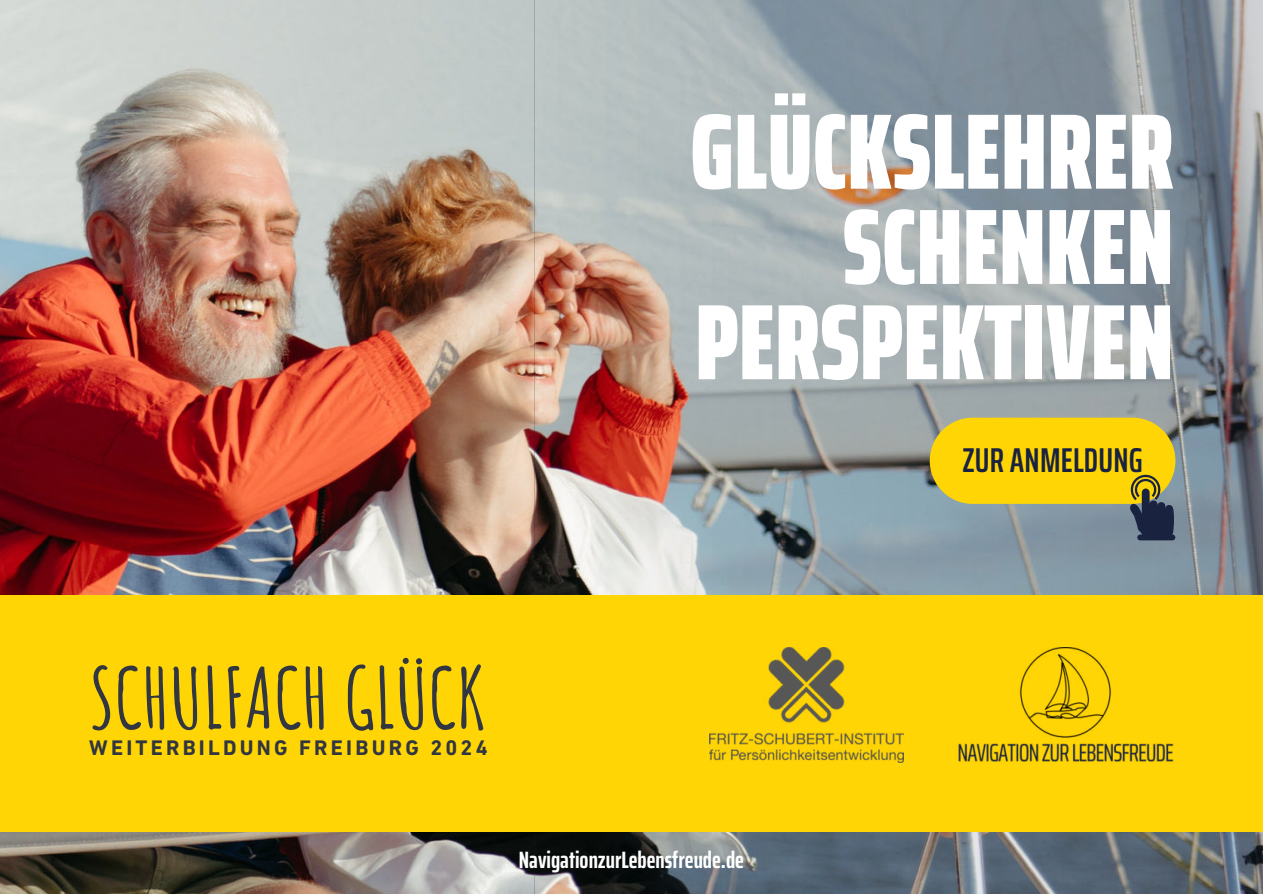
<style>
.page{position:relative;width:1263px;height:894px;background:#fff}
.page>*{position:absolute;margin:0;border:0;box-sizing:border-box;transform-origin:0 0}
.t1{font:900 extra-condensed 107.25px/95.2px "Saira";color:#fff;text-align:right}
.t2{font:700 82.5px "Amatic SC";color:#313640}
.t3{font:600 extra-condensed 34.5px "Saira";letter-spacing:.005em;color:#192340}
.t4{font:700 extra-condensed 23.7px "Saira";color:#fff}
.t5{font:700 21.45px "DIN Next LT Pro";letter-spacing:.15em;color:#313640}
</style>
<div class="page">
<img style="left:0;top:0;width:534px;height:893px">
<img style="left:534px;top:0;width:729px;height:893px">
<div style="left:0;top:595px;width:1263px;height:236px;background:#ffd505"></div>
<img style="left:710px;top:647px;width:193px;height:115px">
<img style="left:958px;top:647px;width:216px;height:115px">
<div style="left:930px;top:417px;width:245px;height:87px;background:#ffd505;border-radius:43px"></div>
<svg style="left:1129px;top:473px;width:46px;height:67px"></svg>
<p class="t1" style="left:690px;top:103px;width:485px">GLÜCKSLEHRER<br>SCHENKEN<br>PERSPEKTIVEN</p>
<p class="t3" style="left:962px;top:434px;width:182px">ZUR ANMELDUNG</p>
<p class="t2" style="left:89px;top:634px;width:398px">SCHULFACH GLÜCK</p>
<p class="t5" style="left:89px;top:734px;width:400px">WEITERBILDUNG FREIBURG 2024</p>
<p class="t4" style="left:519px;top:841px;width:227px">NavigationzurLebensfreude.de</p>
</div>
